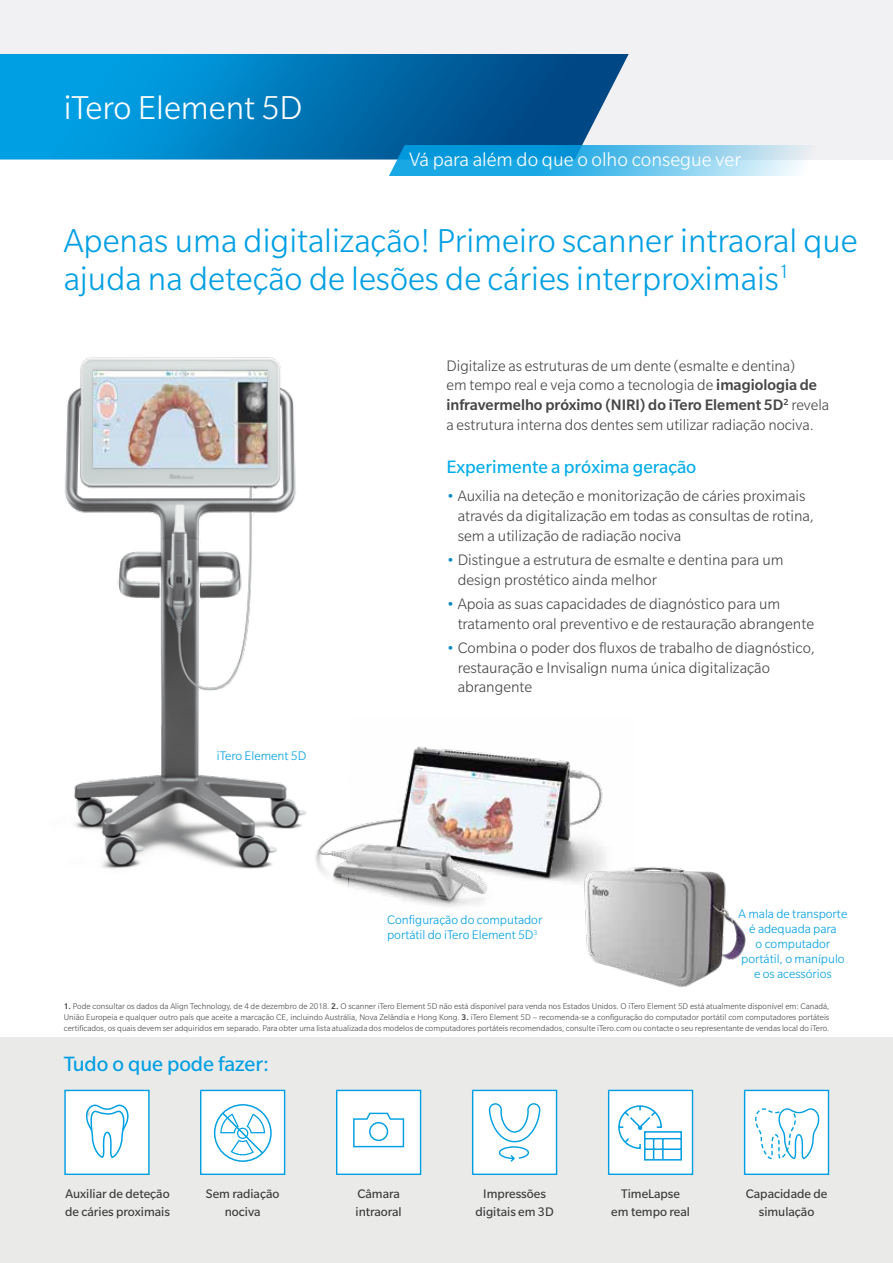
<style>
.page{position:relative;width:893px;height:1263px;background:#fff}
.page>*{position:absolute;margin:0;border:0;box-sizing:border-box;transform-origin:0 0}
.t1{font:300 36px/37.5px "Slate Pro";color:#009fe3}
.t2{font:300 36px "Slate Pro";color:#fff}
.t3{font:22.5px "Slate Pro";color:#009fe3}
.t4{font:300 21px "Slate Pro";color:#fff}
.t5{font:19.5px "Slate Pro";color:#00ace9}
.t6{font:300 16.5px/19.8px "Slate Pro";color:#474747}
.t7{font:300 13.5px/15px "Slate Pro";color:#009fe3}
.t8{font:13.5px/17.5px "Slate Pro";color:#393a39;text-align:center}
.t9{font:300 9px/10.8px "Slate Pro";color:#474747;text-align:justify}
.s1{font-weight:500}
.s2{color:#0088c1}
</style>
<div class="page">
<div style="left:0;top:0;width:893px;height:159px;background:#f1f0f2"></div>
<svg style="left:0;top:54px;width:629px;height:105px;background:#087bba"></svg>
<svg style="left:384px;top:145px;width:481px;height:30px"></svg>
<div style="left:0;top:1037px;width:893px;height:226px;background:#eaeae9"></div>
<div style="left:336px;top:1090px;width:85px;height:85px;background:#fff;border:1px solid #009fe3"></div>
<svg style="left:353px;top:1113px;width:51px;height:34px"></svg>
<div style="left:608px;top:1090px;width:85px;height:85px;background:#fff;border:1px solid #009fe3"></div>
<svg style="left:618px;top:1105px;width:64px;height:56px"></svg>
<div style="left:744px;top:1090px;width:85px;height:85px;background:#fff;border:1px solid #009fe3"></div>
<svg style="left:755px;top:1108px;width:64px;height:51px"></svg>
<div style="left:200px;top:1090px;width:85px;height:85px;background:#fff;border:1px solid #009fe3"></div>
<div style="left:214px;top:1104px;width:58px;height:58px;border:1px solid #009fe3;border-radius:50%"></div>
<svg style="left:220px;top:1111px;width:45px;height:44px"></svg>
<div style="left:64px;top:1090px;width:86px;height:85px;background:#fff;border:1px solid #009fe3"></div>
<svg style="left:86px;top:1089px;width:44px;height:86px"></svg>
<div style="left:472px;top:1090px;width:85px;height:85px;background:#fff;border:1px solid #009fe3"></div>
<svg style="left:488px;top:1089px;width:53px;height:73px"></svg>
<img style="left:64px;top:357px;width:243px;height:512px">
<img style="left:94px;top:371px;width:173px;height:97px">
<img style="left:315px;top:746px;width:288px;height:161px">
<img style="left:552px;top:845px;width:194px;height:142px">
<h1 class="t2" style="left:64px;top:88px;width:240px">iTero Element 5D</h1>
<p class="t4" style="left:409px;top:148px;width:333px">Vá para além do que o olho consegue ver</p>
<h1 class="t1" style="left:64px;top:222px;width:795px">Apenas uma digitalização! Primeiro scanner intraoral que ajuda na deteção de lesões de cáries interproximais<sup>1</sup></h1>
<p class="t7" style="left:217px;top:748px;width:91px">iTero Element 5D</p>
<p class="t6" style="left:446px;top:355px;width:384px">Digitalize as estruturas de um dente (esmalte e dentina)<br>em tempo real e veja como a tecnologia de <span class="s1">imagiologia de infravermelho próximo (NIRI) do iTero Element 5D</span><sup>2</sup> revela a estrutura interna dos dentes sem utilizar radiação nociva.</p>
<p class="t5" style="left:446px;top:457px;width:251px">Experimente a próxima geração</p>
<p class="t6" style="left:458px;top:486px;width:358px;text-indent:-11px"><span class="s2">•</span> Auxilia na deteção e monitorização de cáries proximais através da digitalização em todas as consultas de rotina, sem a utilização de radiação nociva</p>
<p class="t6" style="left:458px;top:550px;width:327px;text-indent:-11px"><span class="s2">•</span> Distingue a estrutura de esmalte e dentina para um design prostético ainda melhor</p>
<p class="t6" style="left:458px;top:594px;width:358px;text-indent:-11px"><span class="s2">•</span> Apoia as suas capacidades de diagnóstico para um tratamento oral preventivo e de restauração abrangente</p>
<p class="t6" style="left:458px;top:638px;width:359px;text-indent:-11px"><span class="s2">•</span> Combina o poder dos fluxos de trabalho de diagnóstico, restauração e Invisalign numa única digitalização abrangente</p>
<p class="t7" style="left:387px;top:912px;width:157px">Configuração do computador portátil do iTero Element 5D<sup>3</sup></p>
<p class="t7" style="left:739px;top:906px;width:110px;text-align:center">A mala de transporte é adequada para<br>o computador portátil, o manípulo e os acessórios</p>
<p class="t9" style="left:64px;top:1001px;width:767px"><span class="s1">1.</span> Pode consultar os dados da Align Technology, de 4 de dezembro de 2018. <span class="s1">2.</span> O scanner iTero Element 5D não está disponível para venda nos Estados Unidos. O iTero Element 5D está atualmente disponível em: Canadá, União Europeia e qualquer outro país que aceite a marcação CE, incluindo Austrália, Nova Zelândia e Hong Kong. <span class="s1">3.</span> iTero Element 5D – recomenda-se a configuração do computador portátil com computadores portáteis certificados, os quais devem ser adquiridos em separado. Para obter uma lista atualizada dos modelos de computadores portáteis recomendados, consulte iTero.com ou contacte o seu representante de vendas local do iTero.</p>
<h2 class="t3" style="left:64px;top:1052px;width:207px">Tudo o que pode fazer:</h2>
<p class="t8" style="left:65px;top:1185px;width:106px;text-align:left">Auxiliar de deteção de cáries proximais</p>
<p class="t8" style="left:475px;top:1185px;width:80px">Impressões digitais em 3D</p>
<p class="t8" style="left:206px;top:1185px;width:75px">Sem radiação nociva</p>
<p class="t8" style="left:355px;top:1185px;width:48px;text-align:left">Câmara intraoral</p>
<p class="t8" style="left:611px;top:1185px;width:80px">TimeLapse em tempo real</p>
<p class="t8" style="left:746px;top:1185px;width:83px">Capacidade de simulação</p>
</div>
